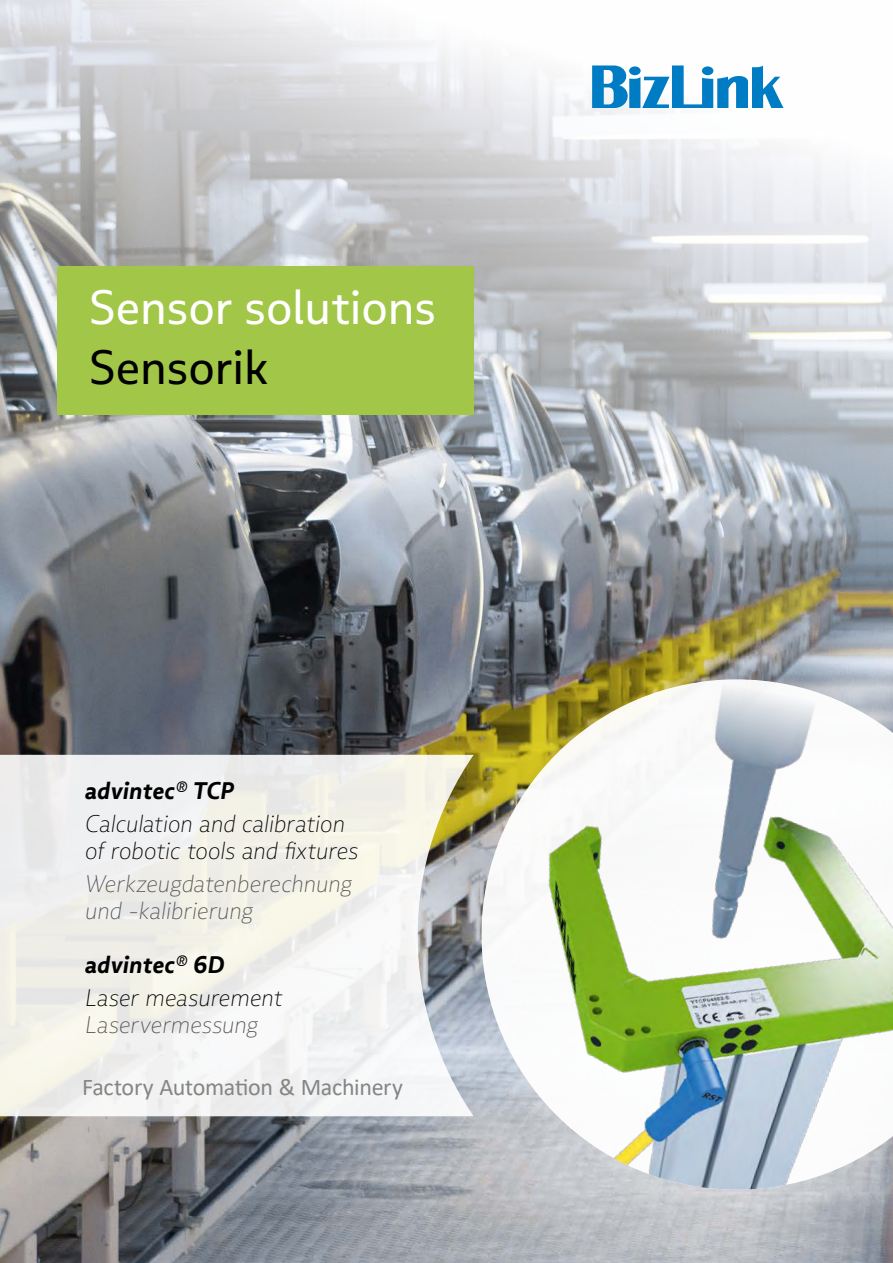
<style>
.page{position:relative;width:893px;height:1263px;background:#fff}
.page>*{position:absolute;margin:0;border:0;box-sizing:border-box;transform-origin:0 0}
.t1{font:48px "Multiple Sans Pro";color:#fff}
.t2{font:48px "Multiple Sans Pro";color:#000}
.t3{font:italic 200 24px/33px "Multiple Sans Alt II";color:#000}
.t4{font:italic 200 24px/27px "Multiple Sans Alt II";color:#575756}
.t5{font:24px "Calibri";letter-spacing:-.015em;color:#858584}
.s1{font-weight:700}
.s2{font-weight:300}
</style>
<div class="page">
<img style="left:0;top:0;width:893px;height:1263px">
<div style="left:57px;top:266px;width:417px;height:149px;background:#a2c748"></div>
<svg style="left:0;top:755px;width:474px;height:361px;fill:#f0f0eb"></svg>
<svg style="left:592px;top:65px;width:191px;height:43px"></svg>
<img style="left:481px;top:679px;width:412px;height:511px">
<h1 class="t1" style="left:89px;top:278px;width:348px">Sensor solutions</h1>
<h1 class="t2" style="left:89px;top:338px;width:180px">Sensorik</h1>
<p class="t3" style="left:85px;top:773px;width:262px"><span class="s1">advintec</span><span class="s2">®</span> <span class="s1">TCP<br></span>Calculation and calibration</p>
<p class="t3" style="left:85px;top:833px;width:275px">of robotic tools and fixtures</p>
<p class="t4" style="left:85px;top:869px;width:269px">Werkzeugdatenberechnung und -kalibrierung</p>
<p class="t3" style="left:85px;top:948px;width:199px"><span class="s1">advintec</span><span class="s2">®</span> <span class="s1">6D<br></span>Laser measurement</p>
<p class="t4" style="left:85px;top:1011px;width:175px">Laservermessung</p>
<p class="t5" style="left:82px;top:1070px;width:322px">Factory Automation &amp; Machinery</p>
</div>
